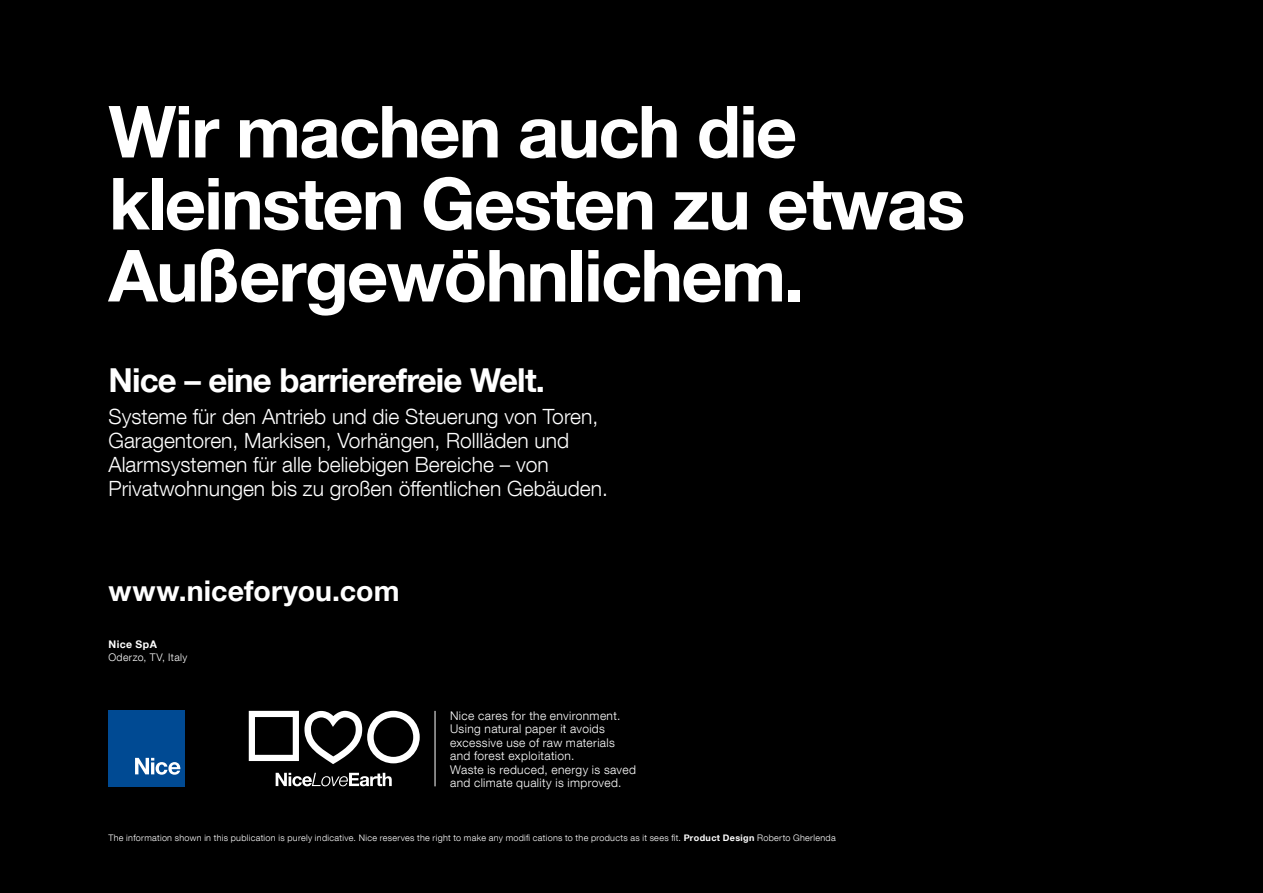
<style>
.page{position:relative;width:1263px;height:893px;background:#000}
.page>*{position:absolute;margin:0;border:0;box-sizing:border-box;transform-origin:0 0}
.t1{font:700 72px/72px "Helvetica Neue LT Com";letter-spacing:-.025em;color:#fff}
.t2{font:700 33px "Helvetica Neue LT Com";letter-spacing:-.025em;color:#fff}
.t3{font:700 28.5px "Helvetica Neue LT Com";letter-spacing:.005em;color:#fff}
.t4{font:300 21px/24px "Helvetica Neue LT Com";color:#fff}
.t5{font:300 12px/13.5px "Helvetica Neue LT Com";letter-spacing:.03em;color:#fff}
.t6{font:300 10.5px "Helvetica Neue LT Com";letter-spacing:.035em;color:#fff}
.t7{font:700 10.5px "Helvetica Neue LT Com";letter-spacing:.045em;color:#fff}
.t8{font:300 9px "Helvetica Neue LT Com";letter-spacing:.035em;color:#fff}
.s1{font-weight:700}
</style>
<div class="page">
<div style="left:108px;top:710px;width:77px;height:76px;background:#004a93"></div>
<svg style="left:135px;top:758px;width:46px;height:17px"></svg>
<svg style="left:249px;top:711px;width:171px;height:53px"></svg>
<svg style="left:276px;top:773px;width:116px;height:13px"></svg>
<hr style="left:435px;top:711px;width:1px;height:75px;background:#fff">
<p class="t1" style="left:108px;top:94px;width:858px">Wir machen auch die kleinsten Gesten zu etwas<br>Außergewöhnlichem.</p>
<p class="t2" style="left:108px;top:360px;width:438px">Nice – eine barrierefreie Welt.</p>
<p class="t4" style="left:108px;top:404px;width:501px">Systeme für den Antrieb und die Steuerung von Toren, Garagentoren, Markisen, Vorhängen, Rollläden und Alarmsystemen für alle beliebigen Bereiche – von Privatwohnungen bis zu großen öffentlichen Gebäuden.</p>
<p class="t3" style="left:108px;top:573px;width:293px">www.niceforyou.com</p>
<p class="t7" style="left:108px;top:638px;width:50px">Nice SpA</p>
<p class="t6" style="left:108px;top:650px;width:80px">Oderzo, TV, Italy</p>
<p class="t5" style="left:450px;top:708px;width:172px">Nice cares for the environment.</p>
<p class="t5" style="left:450px;top:722px;width:187px">Using natural paper it avoids excessive use of raw materials and forest exploitation.<br>Waste is reduced, energy is saved</p>
<p class="t5" style="left:450px;top:776px;width:173px">and climate quality is improved.</p>
<p class="t8" style="left:108px;top:833px;width:729px">The information shown in this publication is purely indicative. Nice reserves the right to make any modifi cations to the products as it sees fit. <span class="s1">Product Design</span> Roberto Gherlenda</p>
</div>
